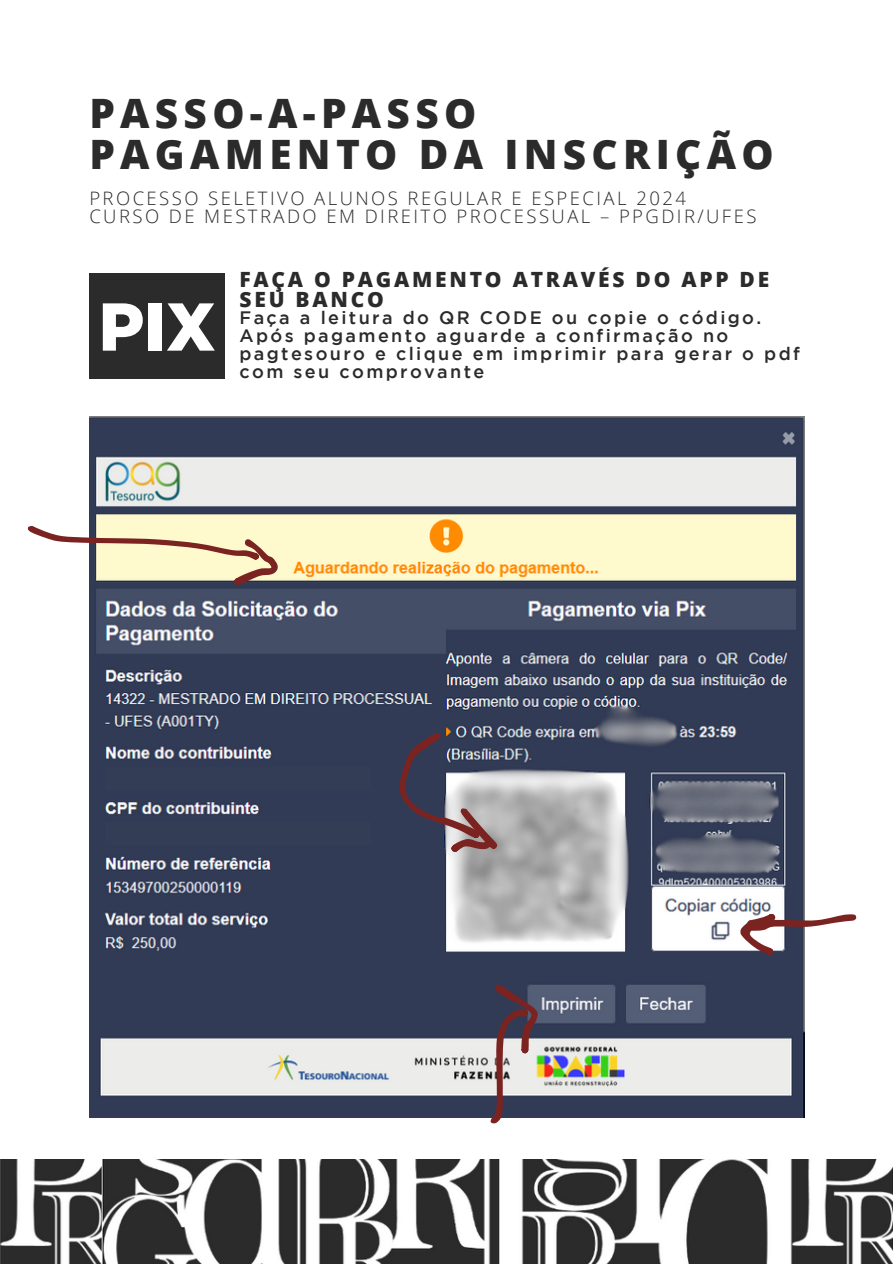
<style>
.page{position:relative;width:893px;height:1264px;background:#fff}
.page>*{position:absolute;margin:0;border:0;box-sizing:border-box;transform-origin:0 0}
.t1{font:900 67.5px "Gotham";color:#fff}
.t2{font:800 40.5px "Open Sans";letter-spacing:.13em;color:#2b2b2b}
.t3{font:800 21px/20.2px "Open Sans";letter-spacing:.13em;color:#2b2b2b}
.t4{font:300 18.6px "Open Sans";letter-spacing:.13em;color:#2b2b2b}
.t5{font:500 18px/18px "Gotham";letter-spacing:.13em;color:#2b2b2b}
</style>
<div class="page">
<img style="left:0;top:1159px;width:892px;height:104px">
<div style="left:89px;top:273px;width:136px;height:106px;background:#2b2b2b"></div>
<img style="left:89px;top:416px;width:715px;height:701px">
<div style="left:105px;top:766px;width:265px;height:23px;background:#343d56"></div>
<div style="left:105px;top:822px;width:266px;height:23px;background:#343d56"></div>
<svg style="left:28px;top:526px;width:250px;height:59px"></svg>
<svg style="left:490px;top:984px;width:48px;height:139px;background:#857780"></svg>
<svg style="left:740px;top:914px;width:116px;height:41px"></svg>
<svg style="left:399px;top:732px;width:98px;height:120px;background:#6a6372"></svg>
<p class="t2" style="left:89px;top:85px;width:388px">PASSO-A-PASSO</p>
<p class="t2" style="left:89px;top:125px;width:686px">PAGAMENTO DA INSCRIÇÃO</p>
<p class="t4" style="left:89px;top:185px;width:598px">PROCESSO SELETIVO ALUNOS REGULAR E ESPECIAL 2024</p>
<p class="t4" style="left:89px;top:203px;width:668px">CURSO DE MESTRADO EM DIREITO PROCESSUAL – PPGDIR/UFES</p>
<p class="t1" style="left:99px;top:288px;width:118px">PIX</p>
<p class="t3" style="left:239px;top:268px;width:531px">FAÇA O PAGAMENTO ATRAVÉS DO APP DE<br>SEU BANCO</p>
<p class="t5" style="left:239px;top:309px;width:562px">Faça a leitura do QR CODE ou copie o código.<br>Após pagamento aguarde a confirmação no pagtesouro e clique em imprimir para gerar o pdf com seu comprovante</p>
</div>
